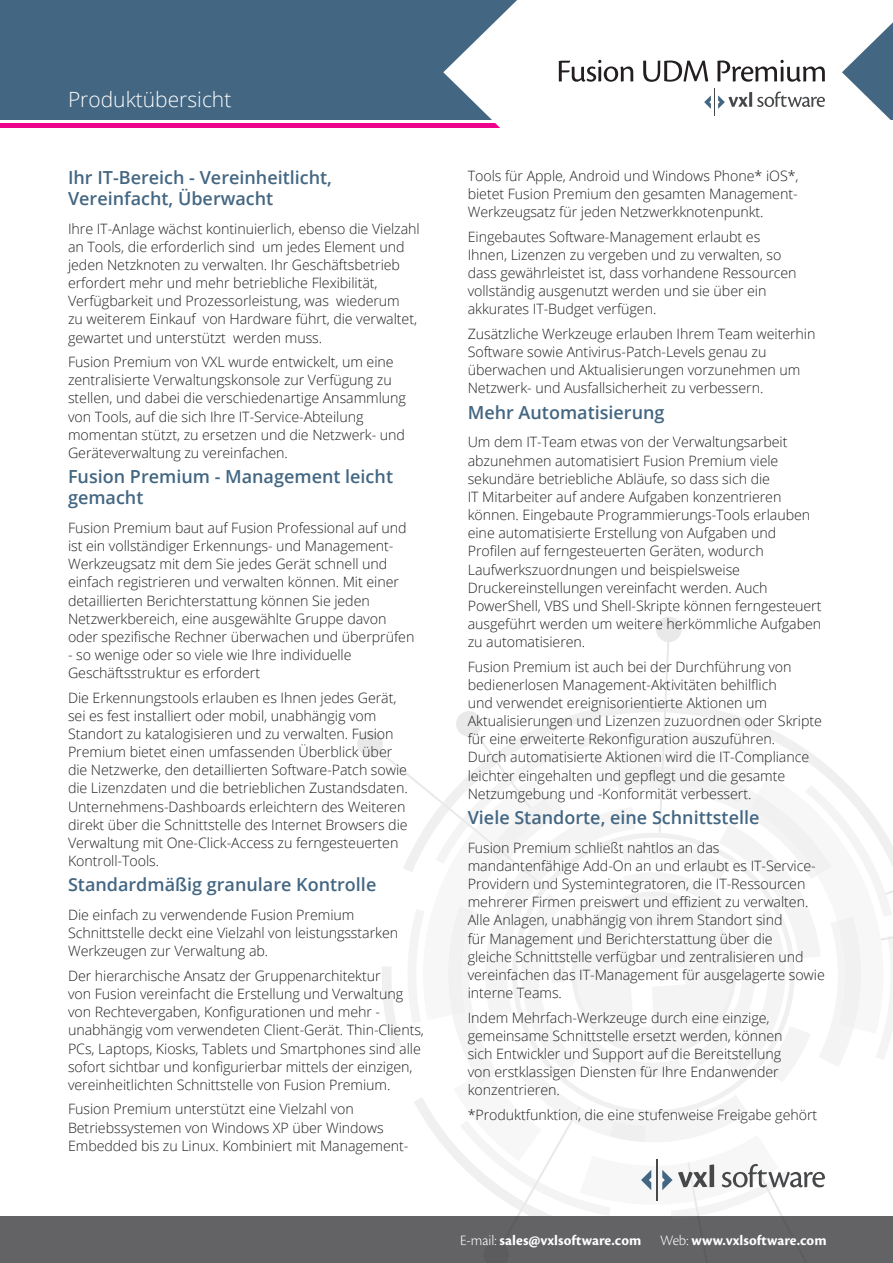
<style>
.page{position:relative;width:893px;height:1263px;background:#fff}
.page>*{position:absolute;margin:0;border:0;box-sizing:border-box;transform-origin:0 0}
.t1{font:300 21px "Open Sans";color:#fff}
.Paragraph{font:600 18px/21px "Open Sans";color:#436682}
.t2{font:700 15px "Cronos Pro";letter-spacing:.005em;color:#fff}
.Body_copy{font:300 14.25px/18.1px "Open Sans";letter-spacing:-.005em;color:#231f20}
.s1{font-weight:300}
</style>
<div class="page">
<div style="left:0;top:1216px;width:893px;height:47px;background:#636366"></div>
<div style="left:0;top:0;width:893px;height:119px;background:#436682"></div>
<div style="left:0;top:123px;width:886px;height:5px;background:#ed028c"></div>
<svg style="left:443px;top:0;width:450px;height:128px;fill:#fff"></svg>
<svg style="left:704px;top:88px;width:121px;height:28px"></svg>
<svg style="left:559px;top:60px;width:74px;height:22px"></svg>
<svg style="left:643px;top:61px;width:65px;height:21px"></svg>
<svg style="left:717px;top:60px;width:108px;height:22px"></svg>
<svg style="left:357px;top:617px;width:536px;height:599px"></svg>
<hr style="left:656px;top:1159px;width:1px;height:42px;background:#46484a">
<h1 class="t1" style="left:68px;top:85px;width:165px">Produktübersicht</h1>
<p class="Paragraph" style="left:68px;top:166px;width:266px">Ihr IT-Bereich - Vereinheitlicht,<br>Vereinfacht, Überwacht</p>
<p class="Body_copy" style="left:68px;top:219px;width:353px">Ihre IT-Anlage wächst kontinuierlich, ebenso die Vielzahl an Tools, die erforderlich sind um jedes Element und jeden Netzknoten zu verwalten. Ihr Geschäftsbetrieb erfordert mehr und mehr betriebliche Flexibilität, Verfügbarkeit und Prozessorleistung, was wiederum<br>zu weiterem Einkauf von Hardware führt, die verwaltet, gewartet und unterstützt werden muss.</p>
<p class="Body_copy" style="left:68px;top:352px;width:339px">Fusion Premium von VXL wurde entwickelt, um eine zentralisierte Verwaltungskonsole zur Verfügung zu stellen, und dabei die verschiedenartige Ansammlung von Tools, auf die sich Ihre IT-Service-Abteilung momentan stützt, zu ersetzen und die Netzwerk- und Geräteverwaltung zu vereinfachen.</p>
<p class="Paragraph" style="left:68px;top:466px;width:327px">Fusion Premium - Management leicht gemacht</p>
<p class="Body_copy" style="left:68px;top:518px;width:348px">Fusion Premium baut auf Fusion Professional auf und ist ein vollständiger Erkennungs- und Management-Werkzeugsatz mit dem Sie jedes Gerät schnell und einfach registrieren und verwalten können. Mit einer detaillierten Berichterstattung können Sie jeden Netzwerkbereich, eine ausgewählte Gruppe davon oder spezifische Rechner überwachen und überprüfen</p>
<p class="Body_copy" style="left:68px;top:645px;width:285px">- so wenige oder so viele wie Ihre individuelle<br>Geschäftsstruktur es erfordert</p>
<p class="Body_copy" style="left:68px;top:688px;width:341px">Die Erkennungstools erlauben es Ihnen jedes Gerät, sei es fest installiert oder mobil, unabhängig vom Standort zu katalogisieren und zu verwalten. Fusion Premium bietet einen umfassenden Überblick über die Netzwerke, den detaillierten Software-Patch sowie die Lizenzdaten und die betrieblichen Zustandsdaten.<br>Unternehmens-Dashboards erleichtern des Weiteren direkt über die Schnittstelle des Internet Browsers die Verwaltung mit One-Click-Access zu ferngesteuerten Kontroll-Tools.</p>
<p class="Paragraph" style="left:68px;top:874px;width:310px">Standardmäßig granulare Kontrolle</p>
<p class="Body_copy" style="left:68px;top:905px;width:332px">Die einfach zu verwendende Fusion Premium<br>Schnittstelle deckt eine Vielzahl von leistungsstarken<br>Werkzeugen zur Verwaltung ab.</p>
<p class="Body_copy" style="left:68px;top:966px;width:357px">Der hierarchische Ansatz der Gruppenarchitektur<br>von Fusion vereinfacht die Erstellung und Verwaltung von Rechtevergaben, Konfigurationen und mehr - unabhängig vom verwendeten Client-Gerät. Thin-Clients, PCs, Laptops, Kiosks, Tablets und Smartphones sind alle sofort sichtbar und konfigurierbar mittels der einzigen, vereinheitlichten Schnittstelle von Fusion Premium.</p>
<p class="Body_copy" style="left:68px;top:1100px;width:342px">Fusion Premium unterstützt eine Vielzahl von<br>Betriebssystemen von Windows XP über Windows<br>Embedded bis zu Linux. Kombiniert mit Management-</p>
<p class="Body_copy" style="left:468px;top:166px;width:332px;text-align:justify">Tools für Apple, Android und Windows Phone* iOS*, bietet Fusion Premium den gesamten Management-Werkzeugsatz für jeden Netzwerkknotenpunkt.</p>
<p class="Body_copy" style="left:468px;top:227px;width:330px">Eingebautes Software-Management erlaubt es Ihnen, Lizenzen zu vergeben und zu verwalten, so dass gewährleistet ist, dass vorhandene Ressourcen vollständig ausgenutzt werden und sie über ein akkurates IT-Budget verfügen.</p>
<p class="Body_copy" style="left:468px;top:324px;width:349px">Zusätzliche Werkzeuge erlauben Ihrem Team weiterhin Software sowie Antivirus-Patch-Levels genau zu überwachen und Aktualisierungen vorzunehmen um Netzwerk- und Ausfallsicherheit zu verbessern.</p>
<p class="Paragraph" style="left:468px;top:401px;width:198px">Mehr Automatisierung</p>
<p class="Body_copy" style="left:468px;top:433px;width:355px">Um dem IT-Team etwas von der Verwaltungsarbeit abzunehmen automatisiert Fusion Premium viele sekundäre betriebliche Abläufe, so dass sich die<br>IT Mitarbeiter auf andere Aufgaben konzentrieren können. Eingebaute Programmierungs-Tools erlauben eine automatisierte Erstellung von Aufgaben und Profilen auf ferngesteuerten Geräten, wodurch Laufwerkszuordnungen und beispielsweise Druckereinstellungen vereinfacht werden. Auch PowerShell, VBS und Shell-Skripte können ferngesteuert ausgeführt werden um weitere herkömmliche Aufgaben zu automatisieren.</p>
<p class="Body_copy" style="left:468px;top:657px;width:356px">Fusion Premium ist auch bei der Durchführung von bedienerlosen Management-Aktivitäten behilflich<br>und verwendet ereignisorientierte Aktionen um Aktualisierungen und Lizenzen zuzuordnen oder Skripte für eine erweiterte Rekonfiguration auszuführen.<br>Durch automatisierte Aktionen wird die IT-Compliance leichter eingehalten und gepflegt und die gesamte Netzumgebung und -Konformität verbessert.</p>
<p class="Paragraph" style="left:468px;top:806px;width:293px">Viele Standorte, eine Schnittstelle</p>
<p class="Body_copy" style="left:468px;top:838px;width:359px">Fusion Premium schließt nahtlos an das mandantenfähige Add-On an und erlaubt es IT-Service-Providern und Systemintegratoren, die IT-Ressourcen mehrerer Firmen preiswert und effizient zu verwalten.<br>Alle Anlagen, unabhängig von ihrem Standort sind<br>für Management und Berichterstattung über die<br>gleiche Schnittstelle verfügbar und zentralisieren und vereinfachen das IT-Management für ausgelagerte sowie interne Teams.</p>
<p class="Body_copy" style="left:468px;top:1008px;width:316px">Indem Mehrfach-Werkzeuge durch eine einzige, gemeinsame Schnittstelle ersetzt werden, können sich Entwickler und Support auf die Bereitstellung von erstklassigen Diensten für Ihre Endanwender konzentrieren.</p>
<p class="Body_copy" style="left:468px;top:1105px;width:351px">*Produktfunktion, die eine stufenweise Freigabe gehört</p>
<p class="t2" style="left:460px;top:1231px;width:368px"><span class="s1">E-mail:</span> sales@vxlsoftware.com <span class="s1">Web:</span> www.vxlsoftware.com</p>
</div>
